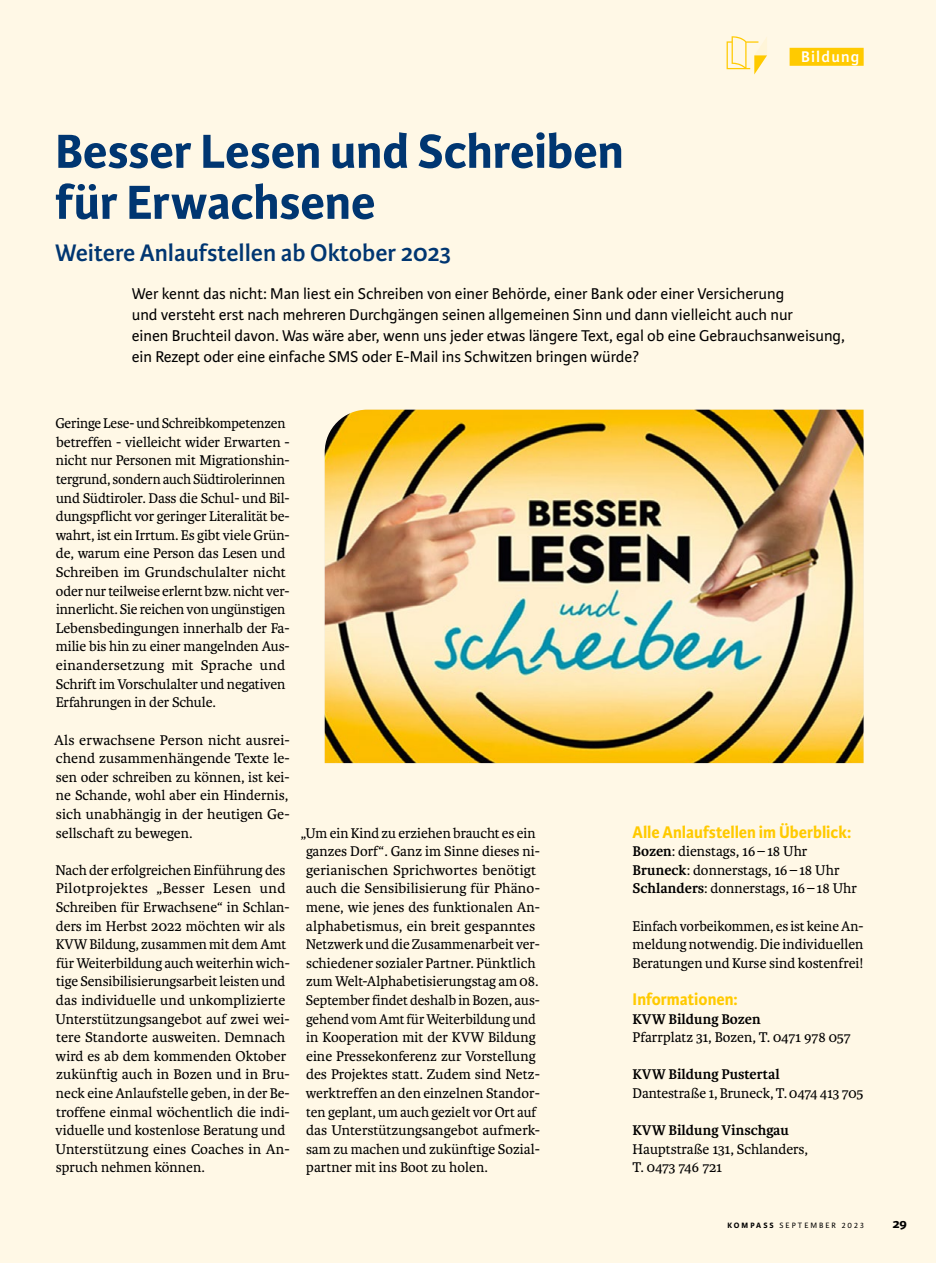
<style>
.page{position:relative;width:936px;height:1263px;background:#fff}
.page>*{position:absolute;margin:0;border:0;box-sizing:border-box;transform-origin:0 0}
.t1{font:700 51px/51px "Karmina Sans";letter-spacing:-.005em;color:#003671}
.t2{font:600 25.5px "Karmina Sans";color:#003671}
.t3{font:700 18px "Karmina Sans";color:#ffca00;scale:.95 1}
.t4{font:16.65px/21px "Karmina Sans";color:#000}
.t5{font:600 16.5px "Karmina Sans";letter-spacing:.075em;color:#fff}
.t6{font:15px/18.6px "Karmina";letter-spacing:-.005em;color:#000}
.t7{font:700 15px "Karmina";color:#000}
.t8{font:700 13.5px "Karmina Sans";color:#000;scale:1.1 1}
.t9{font:8.25px "Karmina Sans";letter-spacing:.25em;color:#000}
.s1{font-weight:700}
</style>
<div class="page">
<div style="left:0;top:0;width:935px;height:1263px;background:#fff8e6"></div>
<img style="left:325px;top:410px;width:538px;height:353px">
<div style="left:789px;top:48px;width:74px;height:18px;background:#ffca00"></div>
<svg style="left:726px;top:36px;width:41px;height:39px"></svg>
<p class="t5" style="left:801px;top:47px;width:60px">Bildung</p>
<h1 class="t1" style="left:55px;top:127px;width:570px">Besser Lesen und Schreiben für Erwachsene</h1>
<h2 class="t2" style="left:55px;top:238px;width:397px">Weitere Anlaufstellen ab Oktober 2023</h2>
<p class="t4" style="left:132px;top:283px;width:714px">Wer kennt das nicht: Man liest ein Schreiben von einer Behörde, einer Bank oder einer Versicherung<br>und versteht erst nach mehreren Durchgängen seinen allgemeinen Sinn und dann vielleicht auch nur<br>einen Bruchteil davon. Was wäre aber, wenn uns jeder etwas längere Text, egal ob eine Gebrauchsanweisung, ein Rezept oder eine einfache SMS oder E-Mail ins Schwitzen bringen würde?</p>
<p class="t6" style="left:55px;top:414px;width:236px">Geringe Lese- und Schreibkompetenzen betreffen - vielleicht wider Erwarten - nicht nur Personen mit Migrationshin&shy;tergrund, sondern auch Südtirolerinnen und Südtiroler. Dass die Schul- und Bil&shy;dungspflicht vor geringer Literalität be&shy;wahrt, ist ein Irrtum. Es gibt viele Grün&shy;de, warum eine Person das Lesen und Schreiben im Grundschulalter nicht oder nur teilweise erlernt bzw. nicht ver&shy;innerlicht. Sie reichen von ungünstigen Lebensbedingungen innerhalb der Fa&shy;milie bis hin zu einer mangelnden Aus&shy;einandersetzung mit Sprache und Schrift im Vorschulalter und negativen Erfahrungen in der Schule.</p>
<p class="t6" style="left:54px;top:730px;width:237px;text-align:justify">Als erwachsene Person nicht ausrei&shy;chend zusammenhängende Texte le&shy;sen oder schreiben zu können, ist kei&shy;ne Schande, wohl aber ein Hindernis, sich unabhängig in der heutigen Ge&shy;sellschaft zu bewegen.</p>
<p class="t6" style="left:55px;top:861px;width:236px">Nach der erfolgreichen Einführung des Pilotprojektes „Besser Lesen und Schreiben für Erwachsene“ in Schlan&shy;ders im Herbst 2022 möchten wir als KVW Bildung, zusammen mit dem Amt für Weiterbildung auch weiterhin wich&shy;tige Sensibilisierungsarbeit leisten und das individuelle und unkomplizierte Unterstützungsangebot auf zwei wei&shy;tere Standorte ausweiten. Demnach wird es ab dem kommenden Oktober zukünftig auch in Bozen und in Bru&shy;neck eine Anlaufstelle geben, in der Be&shy;troffene einmal wöchentlich die indi&shy;viduelle und kostenlose Beratung und Unterstützung eines Coaches in An&shy;spruch nehmen können.</p>
<p class="t6" style="left:306px;top:823px;width:236px;text-indent:-5px">„Um ein Kind zu erziehen braucht es ein ganzes Dorf“. Ganz im Sinne dieses ni&shy;gerianischen Sprichwortes benötigt auch die Sensibilisierung für Phäno&shy;mene, wie jenes des funktionalen An&shy;alphabetismus, ein breit gespanntes Netzwerk und die Zusammenarbeit ver&shy;schiedener sozialer Partner. Pünktlich zum Welt-Alphabetisierungstag am 08.<br>September findet deshalb in Bozen, aus&shy;gehend vom Amt für Weiterbildung und in Kooperation mit der KVW Bildung eine Pressekonferenz zur Vorstellung des Projektes statt. Zudem sind Netz&shy;werktreffen an den einzelnen Standor&shy;ten geplant, um auch gezielt vor Ort auf das Unterstützungsangebot aufmerk&shy;sam zu machen und zukünftige Sozial&shy;partner mit ins Boot zu holen.</p>
<p class="t3" style="left:632px;top:821px;width:231px">Alle Anlaufstellen im Überblick:</p>
<p class="t6" style="left:632px;top:842px;width:226px"><span class="s1">Bozen</span>: dienstags, 16– 18 Uhr<br><span class="s1">Bruneck</span>: donnerstags, 16–18 Uhr<br><span class="s1">Schlanders</span>: donnerstags, 16–18 Uhr</p>
<p class="t6" style="left:632px;top:916px;width:232px;text-align:justify">Einfach vorbeikommen, es ist keine An&shy;meldung notwendig. Die individuellen Beratungen und Kurse sind kostenfrei!</p>
<p class="t3" style="left:632px;top:989px;width:112px">Informationen:</p>
<p class="t7" style="left:632px;top:1010px;width:129px">KVW Bildung Bozen</p>
<p class="t6" style="left:632px;top:1028px;width:219px">Pfarrplatz 31, Bozen, T. 0471 978 057</p>
<p class="t7" style="left:632px;top:1066px;width:149px">KVW Bildung Pustertal</p>
<p class="t6" style="left:632px;top:1084px;width:232px">Dantestraße 1, Bruneck, T. 0474 413 705</p>
<p class="t7" style="left:632px;top:1122px;width:158px">KVW Bildung Vinschgau</p>
<p class="t6" style="left:632px;top:1140px;width:177px">Hauptstraße 131, Schlanders,<br>T. 0473 746 721</p>
<p class="t9" style="left:727px;top:1221px;width:138px"><span class="s1">KOMPASS</span> SEPTEMBER 2023</p>
<p class="t8" style="left:892px;top:1216px;width:15px">29</p>
</div>
